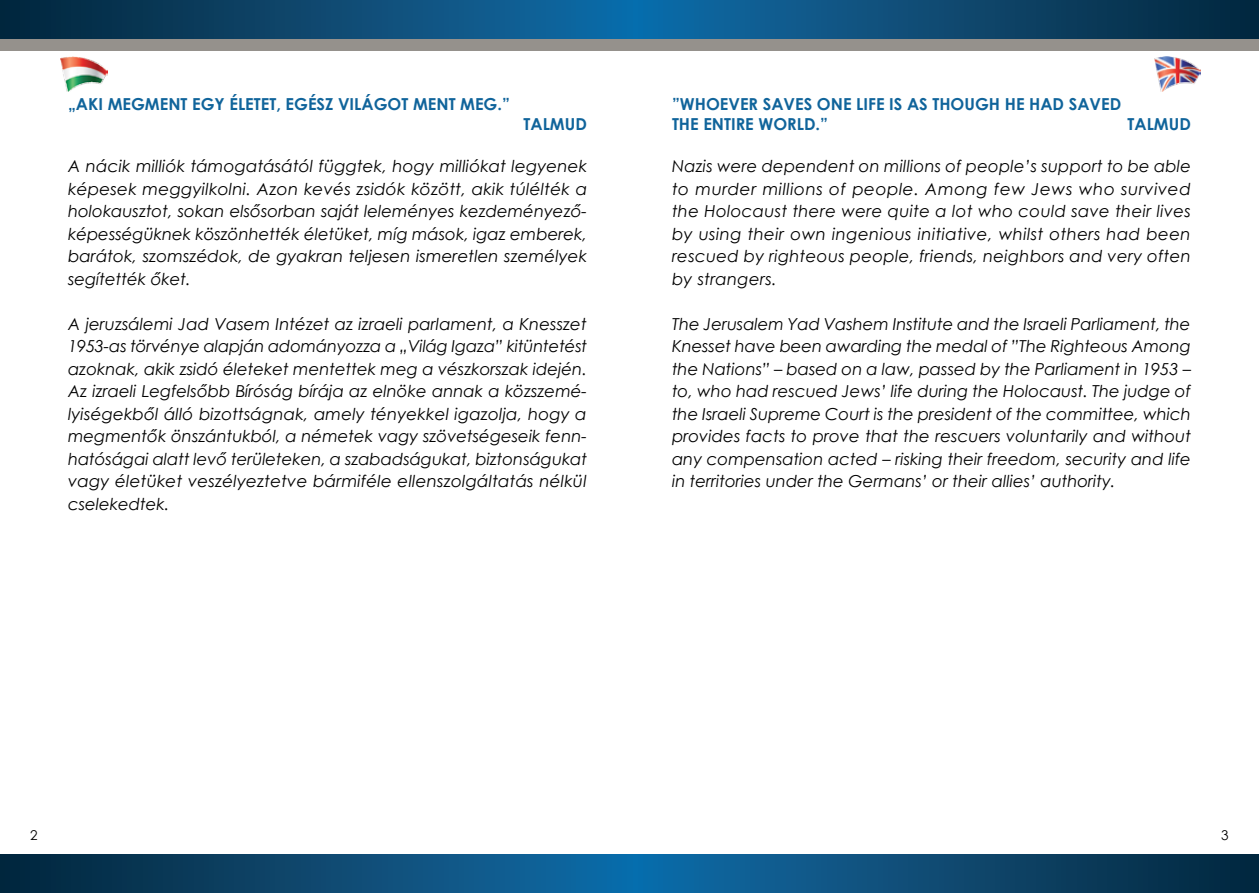
<style>
.page{position:relative;width:1259px;height:893px;background:#fff}
.page>*{position:absolute;margin:0;border:0;box-sizing:border-box;transform-origin:0 0}
.t1{font:italic 16.5px/22.5px "Century Gothic";letter-spacing:.005em;color:#000;text-align:justify}
.t2{font:700 16.5px/19.8px "Century Gothic";color:#10649b}
.t3{font:13.5px "Century Gothic";color:#000}
</style>
<div class="page">
<div style="left:0;top:0;width:1259px;height:51px;background:#95918c"></div>
<svg style="left:0;top:0;width:1259px;height:38px;background:#0b4971"></svg>
<svg style="left:0;top:855px;width:1259px;height:38px;background:#0b4971"></svg>
<img style="left:1154px;top:57px;width:46px;height:34px">
<img style="left:61px;top:57px;width:46px;height:34px">
<p class="t2" style="left:68px;top:94px;width:443px">„AKI MEGMENT EGY ÉLETET, EGÉSZ VILÁGOT MENT MEG.”</p>
<p class="t2" style="left:523px;top:113px;width:65px">TALMUD</p>
<p class="t1" style="left:68px;top:155px;width:520px">A nácik milliók támogatásától függtek, hogy milliókat legyenek képesek meggyilkolni. Azon kevés zsidók között, akik túlélték a holokausztot, sokan elsősorban saját leleményes kezdeményező&shy;képességüknek köszönhették életüket, míg mások, igaz emberek, barátok, szomszédok, de gyakran teljesen ismeretlen személyek segítették őket.</p>
<p class="t1" style="left:68px;top:312px;width:520px">A jeruzsálemi Jad Vasem Intézet az izraeli parlament, a Knesszet 1953-as törvénye alapján adományozza a „Világ Igaza” kitüntetést azoknak, akik zsidó életeket mentettek meg a vészkorszak idején.<br>Az izraeli Legfelsőbb Bíróság bírája az elnöke annak a közszemé&shy;lyiségekből álló bizottságnak, amely tényekkel igazolja, hogy a megmentők önszántukból, a németek vagy szövetségeseik fenn&shy;hatóságai alatt levő területeken, a szabadságukat, biztonságukat vagy életüket veszélyeztetve bármiféle ellenszolgáltatás nélkül cselekedtek.</p>
<p class="t2" style="left:672px;top:94px;width:451px">”WHOEVER SAVES ONE LIFE IS AS THOUGH HE HAD SAVED<br>THE ENTIRE WORLD.”</p>
<p class="t2" style="left:1127px;top:113px;width:65px">TALMUD</p>
<p class="t1" style="left:672px;top:155px;width:520px">Nazis were dependent on millions of people’s support to be able to murder millions of people. Among few Jews who survived the Holocaust there were quite a lot who could save their lives by using their own ingenious initiative, whilst others had been rescued by righteous people, friends, neighbors and very often by strangers.</p>
<p class="t1" style="left:672px;top:312px;width:520px">The Jerusalem Yad Vashem Institute and the Israeli Parliament, the Knesset have been awarding the medal of ”The Righteous Among the Nations” – based on a law, passed by the Parliament in 1953 – to, who had rescued Jews’ life during the Holocaust. The judge of the Israeli Supreme Court is the president of the committee, which provides facts to prove that the rescuers voluntarily and without any compensation acted – risking their freedom, security and life in territories under the Germans’ or their allies’ authority.</p>
<p class="t3" style="left:30px;top:825px;width:9px">2</p>
<p class="t3" style="left:1221px;top:825px;width:9px">3</p>
</div>
